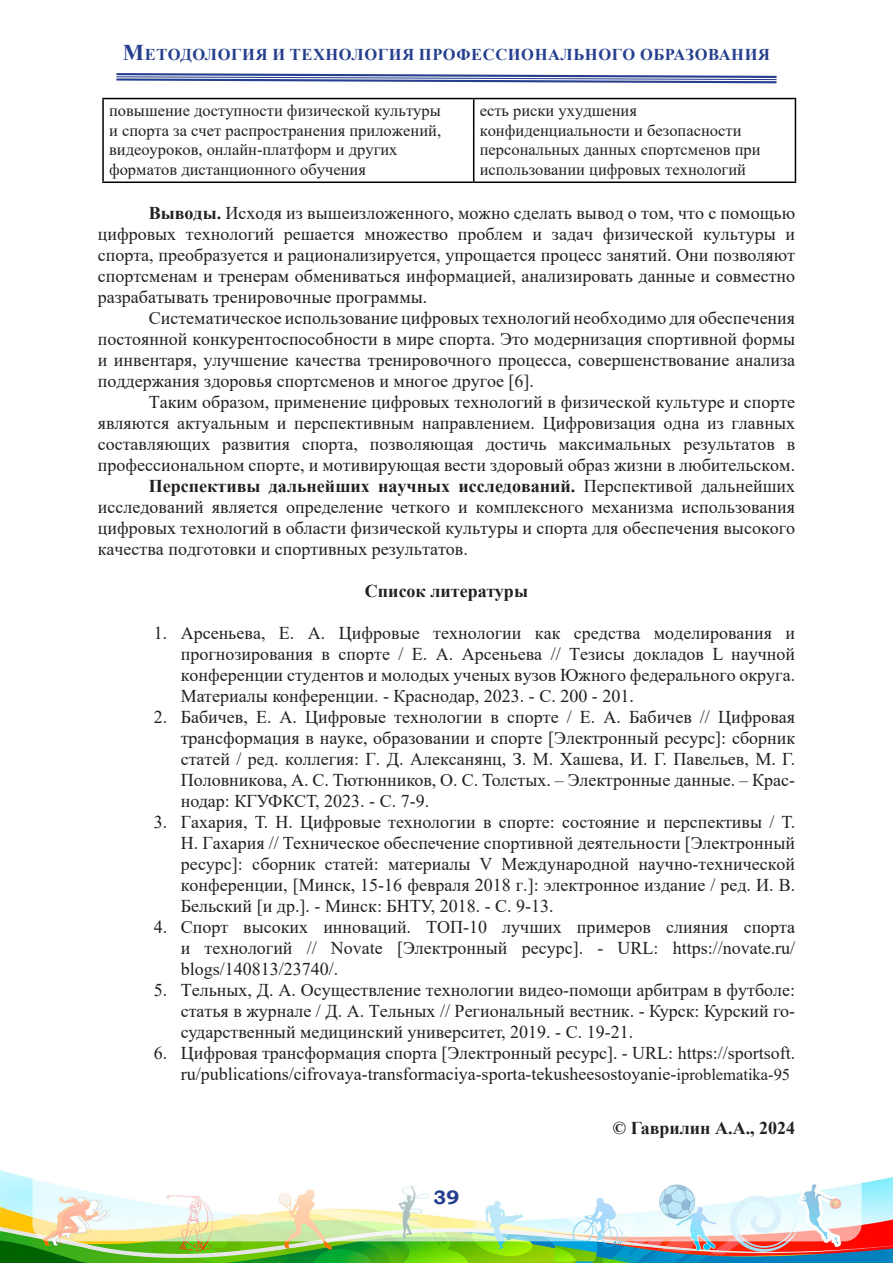
<style>
.page{position:relative;width:893px;height:1263px;background:#fff}
.page>*{position:absolute;margin:0;border:0;box-sizing:border-box;transform-origin:0 0}
.t1{font:700 19.5px "Bookman Old Style";color:#253f8e}
.t2{font:18px/21px "Times New Roman";color:#231f20;text-align:justify}
.t3{font:700 18px "Times New Roman";color:#231f20}
.t4{font:16.5px/19.5px "Times New Roman";color:#231f20}
.t5{font:700 16.5px "Times New Roman";letter-spacing:.035em;color:#253f8e}
.s1{font-size:22.5px}
.s2{font-weight:700}
.s3{font-size:16.5px}
</style>
<div class="page">
<img style="left:0;top:1170px;width:893px;height:93px">
<svg style="left:116px;top:73px;width:661px;height:11px"></svg>
<hr style="left:102px;top:98px;width:372px;height:1px;background:#000">
<hr style="left:474px;top:98px;width:322px;height:1px;background:#000">
<hr style="left:102px;top:99px;width:2px;height:82px;background:#000">
<hr style="left:473px;top:99px;width:1px;height:82px;background:#000">
<hr style="left:795px;top:99px;width:1px;height:82px;background:#000">
<hr style="left:102px;top:181px;width:372px;height:2px;background:#000">
<hr style="left:474px;top:181px;width:322px;height:2px;background:#000">
<p class="t5" style="left:123px;top:43px;width:649px"><span class="s1">М</span>ЕТОДОЛОГИЯ И ТЕХНОЛОГИЯ ПРОФЕССИОНАЛЬНОГО ОБРАЗОВАНИЯ</p>
<p class="t4" style="left:109px;top:100px;width:334px">повышение доступности физической культуры и спорта за счет распространения приложений, видеоуроков, онлайн-платформ и других форматов дистанционного обучения</p>
<p class="t4" style="left:480px;top:100px;width:282px">есть риски ухудшения конфиденциальности и безопасности персональных данных спортсменов при использовании цифровых технологий</p>
<p class="t2" style="left:98px;top:202px;width:699px;text-indent:51px"><span class="s2">Выводы.</span> Исходя из вышеизложенного, можно сделать вывод о том, что с помощью цифровых технологий решается множество проблем и задач физической культуры и спорта, преобразуется и рационализируется, упрощается процесс занятий. Они позволяют спортсменам и тренерам обмениваться информацией, анализировать данные и совместно разрабатывать тренировочные программы.</p>
<p class="t2" style="left:98px;top:307px;width:699px;text-indent:51px">Систематическое использование цифровых технологий необходимо для обеспечения постоянной конкурентоспособности в мире спорта. Это модернизация спортивной формы и инвентаря, улучшение качества тренировочного процесса, совершенствование анализа поддержания здоровья спортсменов и многое другое [6].</p>
<p class="t2" style="left:98px;top:391px;width:699px;text-indent:51px">Таким образом, применение цифровых технологий в физической культуре и спорте являются актуальным и перспективным направлением. Цифровизация одна из главных составляющих развития спорта, позволяющая достичь максимальных результатов в профессиональном спорте, и мотивирующая вести здоровый образ жизни в любительском.</p>
<p class="t2" style="left:98px;top:475px;width:699px;text-indent:51px"><span class="s2">Перспективы дальнейших научных исследований.</span> Перспективой дальнейших исследований является определение четкого и комплексного механизма использования цифровых технологий в области физической культуры и спорта для обеспечения высокого качества подготовки и спортивных результатов.</p>
<p class="t3" style="left:365px;top:578px;width:165px">Список литературы</p>
<p class="t2" style="left:181px;top:622px;width:616px;text-indent:-27px">1. Арсеньева, Е. А. Цифровые технологии как средства моделирования и прогнозирования в спорте / Е. А. Арсеньева // Тезисы докладов L научной конференции студентов и молодых ученых вузов Южного федерального округа.<br>Материалы конференции. - Краснодар, 2023. - С. 200 - 201.</p>
<p class="t2" style="left:181px;top:706px;width:616px;text-indent:-27px">2. Бабичев, Е. А. Цифровые технологии в спорте / Е. А. Бабичев // Цифровая трансформация в науке, образовании и спорте [Электронный ресурс]: сборник статей / ред. коллегия: Г. Д. Алексанянц, З. М. Хашева, И. Г. Павельев, М. Г.<br>Половникова, А. С. Тютюнников, О. С. Толстых. – Электронные данные. – Крас&shy;нодар: КГУФКСТ, 2023. - С. 7-9.</p>
<p class="t2" style="left:181px;top:811px;width:616px;text-indent:-27px">3. Гахария, Т. Н. Цифровые технологии в спорте: состояние и перспективы / Т.<br>Н. Гахария // Техническое обеспечение спортивной деятельности [Электронный ресурс]: сборник статей: материалы V Международной научно-технической конференции, [Минск, 15-16 февраля 2018 г.]: электронное издание / ред. И. В.<br>Бельский [и др.]. - Минск: БНТУ, 2018. - С. 9-13.</p>
<p class="t2" style="left:181px;top:916px;width:616px;text-indent:-27px">4. Спорт высоких инноваций. ТОП-10 лучших примеров слияния спорта и технологий // Novate [Электронный ресурс]. - URL: https://novate.ru/ blogs/140813/23740/.</p>
<p class="t2" style="left:181px;top:979px;width:616px;text-indent:-27px">5. Тельных, Д. А. Осуществление технологии видео-помощи арбитрам в футболе: статья в журнале / Д. А. Тельных // Региональный вестник. - Курск: Курский го&shy;сударственный медицинский университет, 2019. - С. 19-21.</p>
<p class="t2" style="left:154px;top:1042px;width:643px;text-align:right">6. Цифровая трансформация спорта [Электронный ресурс]. - URL: https://sportsoft. ru/publications/cifrovaya-transformaciya-sporta-tekusheesostoyanie-<span class="s3">iproblematika-95</span></p>
<p class="t3" style="left:613px;top:1115px;width:184px">© Гаврилин А.А., 2024</p>
<p class="t1" style="left:434px;top:1183px;width:27px">39</p>
</div>
